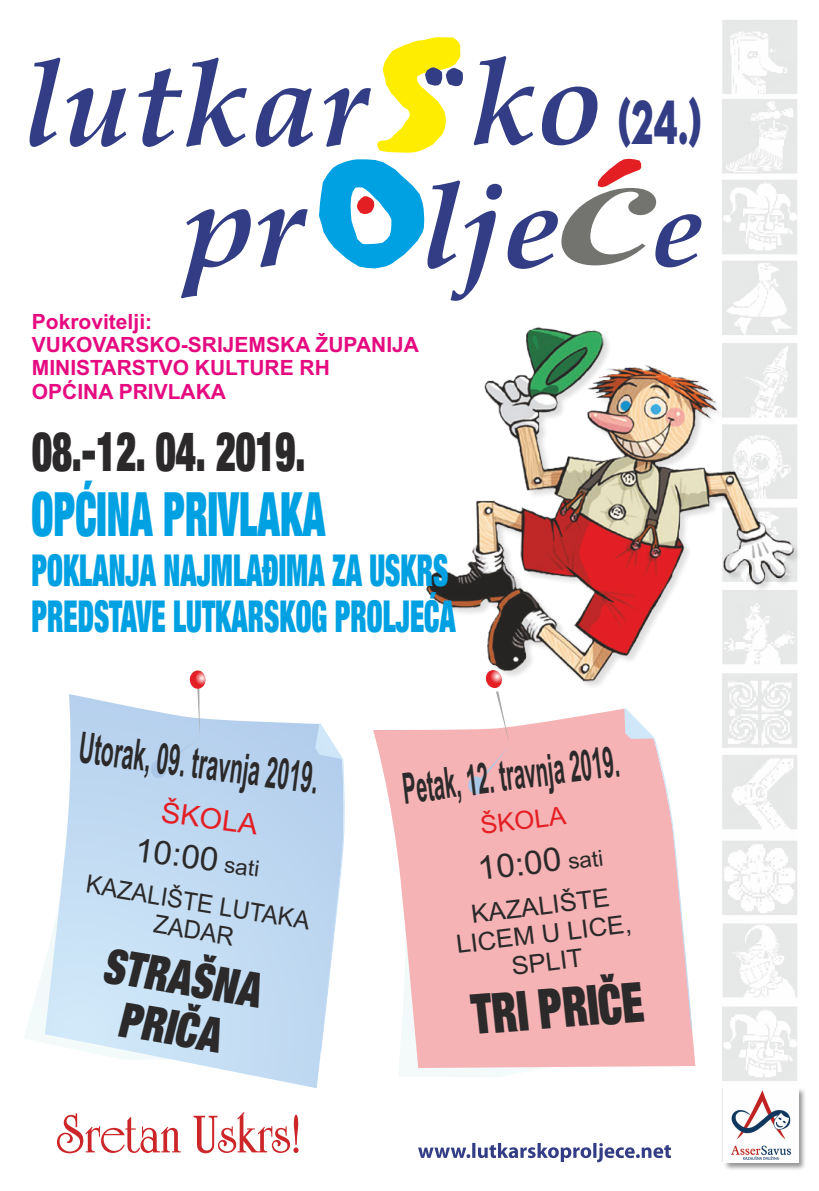
<style>
.page{position:relative;width:819px;height:1191px;background:#fff}
.page>*{position:absolute;margin:0;border:0;box-sizing:border-box;transform-origin:0 0}
.t1{font:63.79px "Neutra Disp Titling";color:#333d85;scale:.59 1}
.t2{font:700 61.25px "Helvetica Neue LT Pro";color:#00a1e3;scale:.64 1}
.t3{font:700 55.56px "Helvetica Neue LT Pro";color:#2b2929;scale:.78 1}
.t4{font:700 54.86px "Helvetica Neue LT Pro";color:#2b2929;scale:.7 1}
.t5{font:700 48.48px/50.8px "Helvetica Neue LT Pro";color:#2b2929;text-align:center;scale:.85 1}
.t6{font:700 44.1px/46.1px "Helvetica Neue LT Pro";color:#00a1e3;scale:.64 1}
.t7{font:700 43.05px "Arial";color:#2b2929;scale:.49 1}
.t8{font:700 43.05px "Arial";color:#2b2929;scale:.46 1}
.t9{font:32.81px "Arial";color:#2b2929}
.t10{font:28.44px "Arial";color:#e31f24}
.t11{font:25.2px/28.1px "Arial";color:#2b2929;text-align:center}
.t12{font:25.2px "Arial";color:#e31f24}
.t13{font:25.11px/28.2px "Arial";color:#2b2929;text-align:center;scale:.95 1}
.t14{font:700 21px/23.4px "Arial";color:#e60a80}
.s1{font-size:22.14px}
</style>
<div class="page">
<img style="left:722px;top:20px;width:75px;height:1061px">
<svg style="left:722px;top:554px;width:77px;height:141px"></svg>
<img style="left:426px;top:327px;width:372px;height:360px">
<svg style="left:418px;top:1142px;width:253px;height:20px"></svg>
<svg style="left:722px;top:1088px;width:83px;height:82px"></svg>
<img style="left:723px;top:1088px;width:75px;height:74px">
<svg style="left:181px;top:209px;width:127px;height:89px"></svg>
<svg style="left:319px;top:159px;width:382px;height:142px"></svg>
<svg style="left:30px;top:57px;width:341px;height:90px"></svg>
<svg style="left:473px;top:56px;width:124px;height:89px"></svg>
<svg style="left:377px;top:37px;width:86px;height:116px"></svg>
<svg style="left:57px;top:1112px;width:241px;height:41px"></svg>
<svg style="left:24px;top:964px;width:21px;height:79px"></svg>
<svg style="left:45px;top:694px;width:276px;height:394px"></svg>
<svg style="left:70px;top:694px;width:275px;height:357px;background:#c5ddf3"></svg>
<svg style="left:150px;top:670px;width:56px;height:109px"></svg>
<svg style="left:399px;top:1068px;width:141px;height:9px"></svg>
<svg style="left:373px;top:730px;width:322px;height:338px;fill:#f5b3b5"></svg>
<svg style="left:374px;top:708px;width:318px;height:321px"></svg>
<svg style="left:467px;top:670px;width:42px;height:125px"></svg>
<p class="t14" style="left:32px;top:311px;width:388px">Pokrovitelji:<br>VUKOVARSKO-SRIJEMSKA ŽUPANIJA<br>MINISTARSTVO KULTURE RH<br>OPĆINA PRIVLAKA</p>
<h3 class="t4" style="left:32px;top:431px;width:392px">08.-12. 04. 2019.</h3>
<h2 class="t2" style="left:31px;top:492px;width:461px">OPĆINA PRIVLAKA</h2>
<h3 class="t6" style="left:31px;top:553px;width:664px">POKLANJA NAJMLAĐIMA ZA USKRS<br>PREDSTAVE LUTKARSKOG PROLJEĆA</h3>
<h1 class="t1" style="left:617px;top:94px;width:144px">(24.)</h1>
<h3 class="t7" style="left:81px;top:732px;width:493px;rotate:7deg">Utorak, 09. travnja 2019.</h3>
<h3 class="t10" style="left:162px;top:801px;width:98px;rotate:7deg">ŠKOLA</h3>
<h3 class="t9" style="left:137px;top:837px;width:127px;rotate:7deg">10:00 <span class="s1">sati</span></h3>
<p class="t13" style="left:88px;top:873px;width:240px;rotate:9deg">KAZALIŠTE LUTAKA<br>ZADAR</p>
<h3 class="t5" style="left:107px;top:946px;width:188px;rotate:9deg">STRAŠNA<br>PRIČA</h3>
<h3 class="t8" style="left:400px;top:772px;width:476px;rotate:-7deg">Petak, 12. travnja 2019.</h3>
<p class="t12" style="left:479px;top:816px;width:87px;rotate:-7deg">ŠKOLA</p>
<h3 class="t9" style="left:476px;top:856px;width:127px;rotate:-7deg">10:00 <span class="s1">sati</span></h3>
<p class="t11" style="left:451px;top:905px;width:178px;rotate:-7deg">KAZALIŠTE<br>LICEM U LICE,<br>SPLIT</p>
<h3 class="t3" style="left:471px;top:994px;width:222px;rotate:-4deg">TRI PRIČE</h3>
</div>
